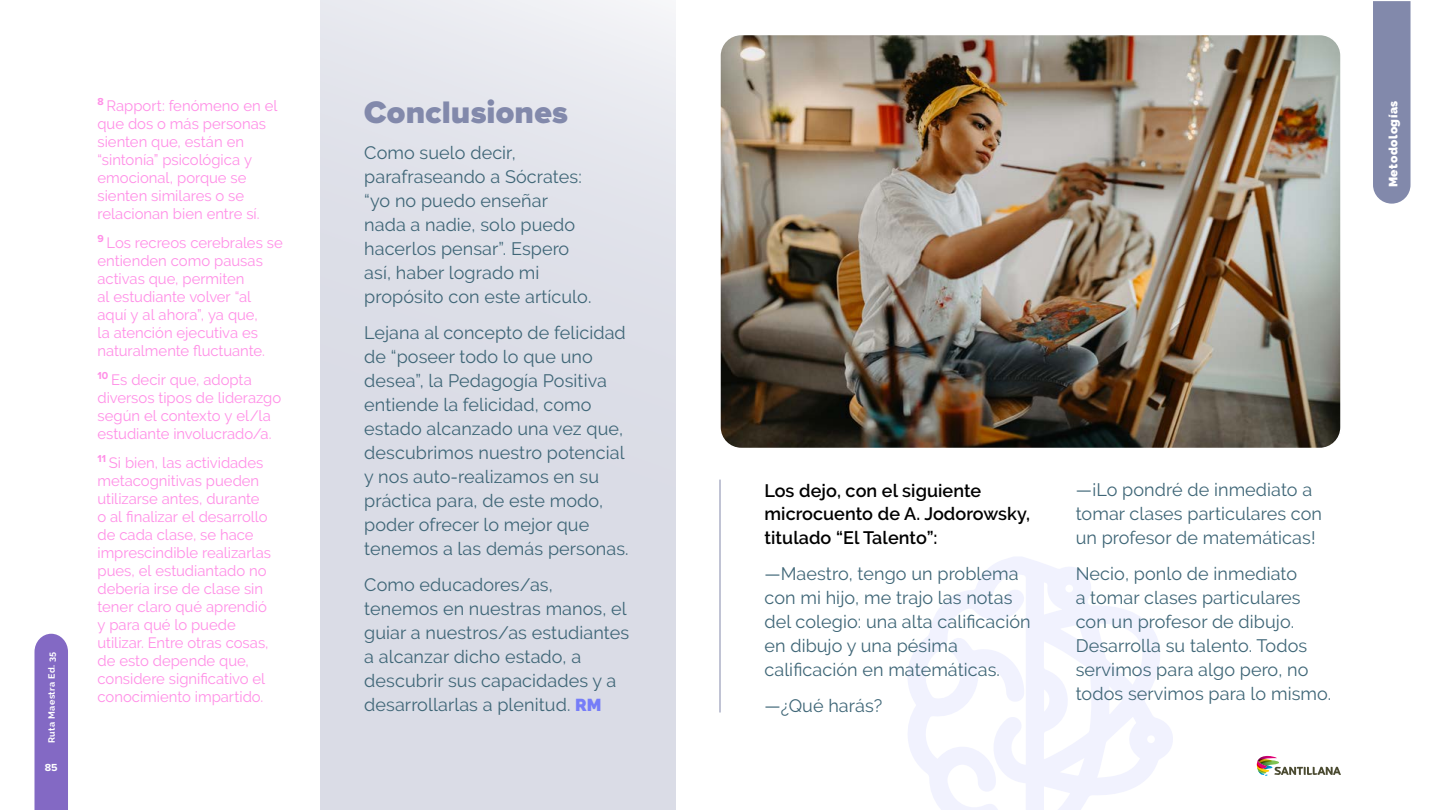
<style>
.page{position:relative;width:1440px;height:810px;background:#fff}
.page>*{position:absolute;margin:0;border:0;box-sizing:border-box;transform-origin:0 0}
.t1{font:900 32.25px "Proxima Nova";letter-spacing:.005em;color:#8289ab}
.t2{font:18px/24px "Raleway";letter-spacing:.005em;color:#3f6677}
.t3{font:600 18px/24px "Raleway";letter-spacing:.005em;color:#000}
.t4{font:15px/18px "Raleway";color:#ff8fe7}
.t5{font:900 12px "Raleway";letter-spacing:.04em;color:#fff}
.t6{font:700 10.65px "Proxima Nova";color:#fff}
.t7{font:700 9px "Raleway";letter-spacing:.04em;color:#fff}
.s1{font-weight:900;font-size:17.25px;color:#767df8}
</style>
<div class="page">
<svg style="left:908px;top:557px;width:265px;height:253px"></svg>
<div style="left:320px;top:0;width:356px;height:810px;background:#dadce6"></div>
<img style="left:722px;top:37px;width:617px;height:409px">
<div style="left:719px;top:34px;width:623px;height:415px;border:2px solid #fff;border-radius:21px"></div>
<hr style="left:720px;top:480px;width:1px;height:233px;background:#8289ab">
<svg style="left:1256px;top:755px;width:85px;height:21px"></svg>
<div style="left:1373px;top:1px;width:38px;height:203px;background:#8289ab"></div>
<div style="left:34px;top:634px;width:34px;height:176px;background:#8369c4"></div>
<p class="t7" style="left:47px;top:743px;width:92px;rotate:-90deg">Ruta Maestra Ed. 35</p>
<p class="t6" style="left:45px;top:759px;width:14px">85</p>
<p class="t4" style="left:98px;top:97px;width:182px"><sup>8</sup> Rapport: fenómeno en el que dos o más personas sienten que, están en “sintonía” psicológica y emocional, porque se sienten similares o se relacionan bien entre sí.</p>
<p class="t4" style="left:98px;top:234px;width:187px"><sup>9</sup> Los recreos cerebrales se entienden como pausas activas que, permiten<br>al estudiante volver “al aquí y al ahora”, ya que,<br>la atención ejecutiva es naturalmente fluctuante.</p>
<p class="t4" style="left:97px;top:371px;width:185px"><sup>10</sup> Es decir que, adopta diversos tipos de liderazgo según el contexto y el/la estudiante involucrado/a.</p>
<p class="t4" style="left:98px;top:454px;width:175px"><sup>11</sup> Si bien, las actividades metacognitivas pueden utilizarse antes, durante o al finalizar el desarrollo de cada clase, se hace imprescindible realizarlas pues, el estudiantado no debería irse de clase sin tener claro qué aprendió y para qué lo puede utilizar. Entre otras cosas, de esto depende que, considere significativo el conocimiento impartido.</p>
<h1 class="t1" style="left:364px;top:88px;width:205px">Conclusiones</h1>
<p class="t2" style="left:364px;top:141px;width:229px">Como suelo decir, parafraseando a Sócrates: “yo no puedo enseñar nada a nadie, solo puedo hacerlos pensar”. Espero así, haber logrado mi propósito con este artículo.</p>
<p class="t2" style="left:364px;top:321px;width:266px">Lejana al concepto de felicidad de “poseer todo lo que uno desea”, la Pedagogía Positiva entiende la felicidad, como estado alcanzado una vez que, descubrimos nuestro potencial y nos auto-realizamos en su práctica para, de este modo, poder ofrecer lo mejor que tenemos a las demás personas.</p>
<p class="t2" style="left:364px;top:572px;width:266px">Como educadores/as, tenemos en nuestras manos, el guiar a nuestros/as estudiantes a alcanzar dicho estado, a descubrir sus capacidades y a desarrollarlas a plenitud. <span class="s1">RM</span></p>
<p class="t5" style="left:1386px;top:187px;width:88px;rotate:-90deg">Metodologías</p>
<p class="t3" style="left:764px;top:478px;width:267px">Los dejo, con el siguiente microcuento de A. Jodorowsky, titulado “El Talento”:</p>
<p class="t2" style="left:764px;top:562px;width:268px">—Maestro, tengo un problema con mi hijo, me trajo las notas del colegio: una alta calificación en dibujo y una pésima calificación en matemáticas.</p>
<p class="t2" style="left:764px;top:694px;width:119px">—¿Qué harás?</p>
<p class="t2" style="left:1076px;top:478px;width:248px">—¡Lo pondré de inmediato a tomar clases particulares con un profesor de matemáticas!</p>
<p class="t2" style="left:1076px;top:562px;width:257px">Necio, ponlo de inmediato<br>a tomar clases particulares con un profesor de dibujo.<br>Desarrolla su talento. Todos servimos para algo pero, no todos servimos para lo mismo.</p>
</div>
